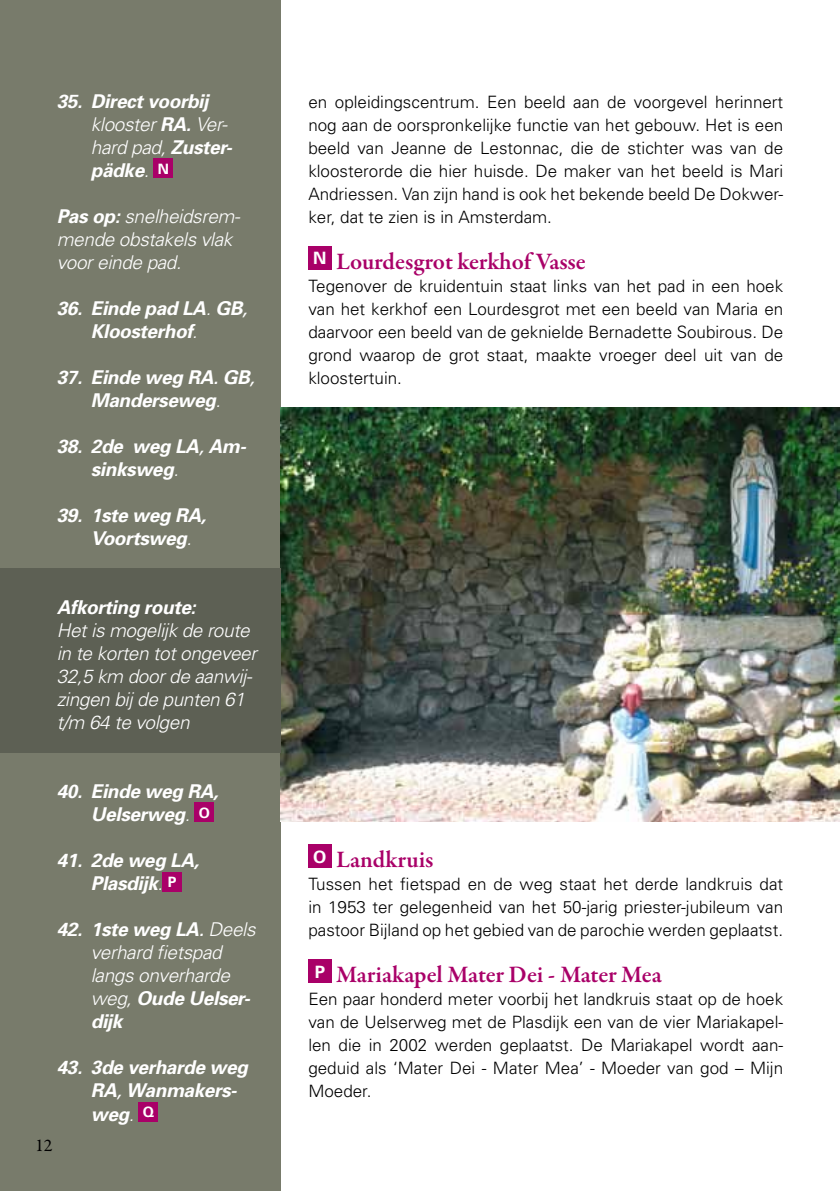
<style>
.page{position:relative;width:840px;height:1191px;background:#fff}
.page>*{position:absolute;margin:0;border:0;box-sizing:border-box;transform-origin:0 0}
.t1{font:600 24px "Garamond Premr Pro";letter-spacing:-.005em;color:#a90068}
.t2{font:italic 700 19px/23px "Univers";letter-spacing:-.02em;color:#fff}
.t3{font:italic 300 19px/23px "Univers";letter-spacing:-.02em;color:#fff}
.t4{font:18px "Garamond Premr Pro";color:#000}
.t5{font:300 17px/23px "Univers";color:#000;text-align:justify}
.s1{font-weight:300}
.s2{font-weight:700}
.s3{font-weight:400}
</style>
<div class="page">
<div style="left:0;top:0;width:280px;height:1191px;background:#787b6b"></div>
<div style="left:308px;top:246px;width:23px;height:23px;background:#a90068"></div>
<div style="left:308px;top:844px;width:23px;height:23px;background:#a90068"></div>
<div style="left:308px;top:959px;width:23px;height:23px;background:#a90068"></div>
<img style="left:280px;top:407px;width:559px;height:414px">
<div style="left:0;top:568px;width:280px;height:184px;background:#5d6054"></div>
<div style="left:154px;top:159px;width:19px;height:19px;background:#a90068"></div>
<div style="left:194px;top:803px;width:20px;height:19px;background:#a90068"></div>
<div style="left:162px;top:872px;width:20px;height:19px;background:#a90068"></div>
<div style="left:138px;top:1102px;width:20px;height:19px;background:#a90068"></div>
<p class="t2" style="left:91px;top:90px;width:143px;text-indent:-34px">35. Direct voorbij <span class="s1">klooster</span> RA. <span class="s1">Ver&shy;hard pad,</span> Zuster&shy;pädke<span class="s1">.</span> <sup>N</sup></p>
<p class="t3" style="left:57px;top:205px;width:185px"><span class="s2">Pas op:</span> snelheidsrem&shy;mende obstakels vlak voor einde pad.</p>
<p class="t2" style="left:91px;top:297px;width:158px;text-indent:-34px">36. Einde pad LA<span class="s1">.</span> GB<span class="s3">,<br></span>Kloosterhof<span class="s1">.</span></p>
<p class="t2" style="left:57px;top:366px;width:199px;text-align:center">37. Einde weg RA<span class="s3">.</span> GB<span class="s3">,<br></span>Manderseweg<span class="s1">.</span></p>
<p class="t2" style="left:91px;top:435px;width:157px;text-indent:-34px">38. 2de weg LA<span class="s3">,</span> Am&shy;sinksweg<span class="s1">.</span></p>
<p class="t2" style="left:91px;top:504px;width:117px;text-indent:-34px">39. 1ste weg RA,<br>Voortsweg<span class="s1">.</span></p>
<p class="t2" style="left:57px;top:596px;width:141px">Afkorting route:</p>
<p class="t3" style="left:57px;top:619px;width:201px">Het is mogelijk de route in te korten tot ongeveer<br>32,5 km door de aanwij&shy;zingen bij de punten 61 t/m 64 te volgen</p>
<p class="t2" style="left:91px;top:780px;width:129px;text-indent:-34px">40. Einde weg RA,<br>Uelserweg<span class="s1">.</span> <sup>O</sup></p>
<p class="t2" style="left:91px;top:849px;width:110px;text-indent:-34px">41. 2de weg LA,<br>Plasdijk<span class="s1">.</span> <sup>P</sup></p>
<p class="t3" style="left:91px;top:918px;width:166px;text-indent:-34px"><span class="s2">42. 1ste weg LA</span><span class="s3">.</span> Deels verhard fietspad langs onverharde weg, <span class="s2">Oude Uelser&shy;dijk</span></p>
<p class="t2" style="left:91px;top:1056px;width:158px;text-indent:-34px">43. 3de verharde weg<br>RA<span class="s3">,</span> Wanmakers&shy;weg<span class="s1">.</span> <sup>Q</sup></p>
<p class="t4" style="left:35px;top:1134px;width:19px">12</p>
<p class="t5" style="left:308px;top:91px;width:476px">en opleidingscentrum. Een beeld aan de voorgevel herinnert nog aan de oorspronkelijke functie van het gebouw. Het is een beeld van Jeanne de Lestonnac, die de stichter was van de kloosterorde die hier huisde. De maker van het beeld is Mari Andriessen. Van zijn hand is ook het bekende beeld De Dokwer&shy;ker, dat te zien is in Amsterdam.</p>
<h1 class="t1" style="left:313px;top:247px;width:274px"><sup>N</sup> Lourdesgrot kerkhof Vasse</h1>
<p class="t5" style="left:308px;top:275px;width:476px">Tegenover de kruidentuin staat links van het pad in een hoek van het kerkhof een Lourdesgrot met een beeld van Maria en daarvoor een beeld van de geknielde Bernadette Soubirous. De grond waarop de grot staat, maakte vroeger deel uit van de kloostertuin.</p>
<h1 class="t1" style="left:313px;top:845px;width:122px"><sup>O</sup> Landkruis</h1>
<p class="t5" style="left:308px;top:873px;width:476px">Tussen het fietspad en de weg staat het derde landkruis dat in 1953 ter gelegenheid van het 50-jarig priester-jubileum van pastoor Bijland op het gebied van de parochie werden geplaatst.</p>
<h1 class="t1" style="left:314px;top:960px;width:348px"><sup>P</sup> Mariakapel Mater Dei - Mater Mea</h1>
<p class="t5" style="left:308px;top:988px;width:476px">Een paar honderd meter voorbij het landkruis staat op de hoek van de Uelserweg met de Plasdijk een van de vier Mariakapel&shy;len die in 2002 werden geplaatst. De Mariakapel wordt aan&shy;geduid als ‘Mater Dei - Mater Mea’ - Moeder van god – Mijn Moeder.</p>
</div>
